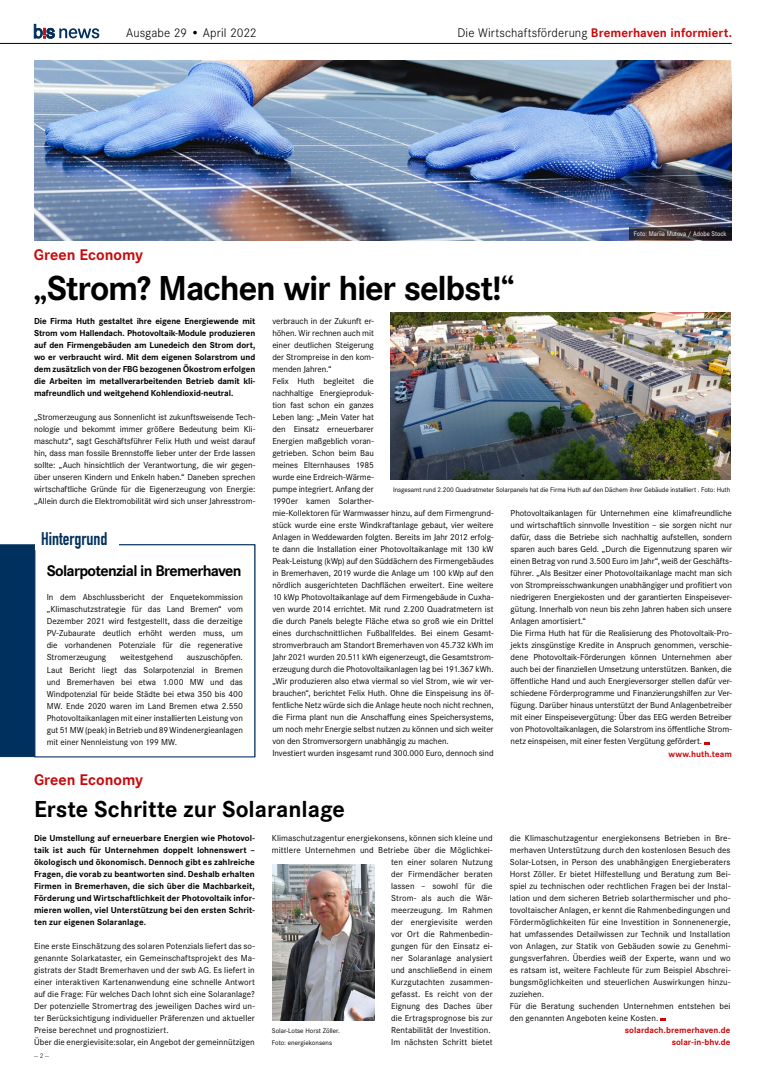
<style>
.page{position:relative;width:766px;height:1078px;background:#fff}
.page>*{position:absolute;margin:0;border:0;box-sizing:border-box;transform-origin:0 0}
.t1{font:700 36px "Corporate S";letter-spacing:-.035em;color:#000}
.t2{font:700 24px "Corporate S";color:#000}
.t3{font:700 18px "DIN Condensed";color:#00305d}
.t4{font:700 16px "Corporate S";letter-spacing:-.04em;color:#000}
.t5{font:700 16px "Corporate S";color:#ca090c}
.t6{font:300 13px "Corporate S";letter-spacing:.005em;color:#000}
.t7{font:9px/12px "Corporate S";color:#000}
.t8{font:700 9px/12px "Corporate S";letter-spacing:-.005em;color:#000;text-align:justify}
.t9{font:700 9px/12px "Corporate S";letter-spacing:.005em;color:#ca090c;text-align:right}
.t10{font:7px/12px "Corporate S";letter-spacing:-.01em;color:#000}
.t11{font:7px "Corporate S";color:#fff;scale:.93 1}
.s1{font-weight:700;color:#ca090c}
</style>
<div class="page">
<hr style="left:0;top:43px;width:731px;height:1px;background:#000">
<svg style="left:34px;top:24px;width:65px;height:14px"></svg>
<svg style="left:660px;top:1018px;width:6px;height:2px"></svg>
<img style="left:34px;top:60px;width:697px;height:180px">
<img style="left:391px;top:312px;width:339px;height:167px">
<div style="left:0;top:544px;width:34px;height:213px;background:#00305d"></div>
<svg style="left:34px;top:544px;width:222px;height:213px"></svg>
<div style="left:35px;top:529px;width:84px;height:20px;background:#fff"></div>
<img style="left:272px;top:864px;width:102px;height:156px">
<svg style="left:629px;top:227px;width:103px;height:13px"></svg>
<h3 class="t6" style="left:126px;top:24px;width:132px">Ausgabe 29 • April 2022</h3>
<h3 class="t6" style="left:457px;top:24px;width:276px">Die Wirtschaftsförderung <span class="s1">Bremerhaven informiert.</span></h3>
<h3 class="t5" style="left:34px;top:243px;width:111px">Green Economy</h3>
<h1 class="t1" style="left:34px;top:263px;width:482px">„Strom? Machen wir hier selbst!“</h1>
<p class="t11" style="left:633px;top:229px;width:101px">Foto: Mariia Mutova / Adobe Stock</p>
<p class="t8" style="left:34px;top:315px;width:223px">Die Firma Huth gestaltet ihre eigene Energiewende mit Strom vom Hallendach. Photovoltaik-Module produzieren auf den Firmengebäuden am Lunedeich den Strom dort, wo er verbraucht wird. Mit dem eigenen Solarstrom und dem zusätzlich von der FBG bezogenen Ökostrom erfolgen die Arbeiten im metallverarbeitenden Betrieb damit kli&shy;mafreundlich und weitgehend Kohlendioxid-neutral.</p>
<p class="t7" style="left:34px;top:411px;width:223px;text-align:justify">„Stromerzeugung aus Sonnenlicht ist zukunftsweisende Tech&shy;nologie und bekommt immer größere Bedeutung beim Kli&shy;maschutz“, sagt Geschäftsführer Felix Huth und weist darauf hin, dass man fossile Brennstoffe lieber unter der Erde lassen sollte: „Auch hinsichtlich der Verantwortung, die wir gegen&shy;über unseren Kindern und Enkeln haben.“ Daneben sprechen wirtschaftliche Gründe für die Eigenerzeugung von Energie: „Allein durch die Elektromobilität wird sich unser Jahresstrom-</p>
<h3 class="t3" style="left:41px;top:526px;width:68px">Hintergrund</h3>
<h3 class="t4" style="left:47px;top:560px;width:196px">Solarpotenzial in Bremerhaven</h3>
<p class="t7" style="left:47px;top:591px;width:198px;text-align:justify">In dem Abschlussbericht der Enquetekommission „Klimaschutzstrategie für das Land Bremen“ vom Dezember 2021 wird festgestellt, dass die derzeitige PV-Zubaurate deutlich erhöht werden muss, um die vorhandenen Potenziale für die regenerative Stromerzeugung</p>
<p class="t7" style="left:47px;top:651px;width:198px;text-align:justify;text-indent:140px">auszuschöpfen.<br>Laut Bericht liegt das Solarpotenzial in Bremen und Bremerhaven bei etwa 1.000 MW und das Windpotenzial für beide Städte bei etwa 350 bis 400<br>MW. Ende 2020 waren im Land Bremen etwa 2.550<br>Photovoltaikanlagen mit einer installierten Leistung von gut 51 MW (peak) in Betrieb und 89 Windenergieanlagen mit einer Nennleistung von 199 MW.</p>
<p class="t7" style="left:120px;top:651px;width:54px">weitestgehend</p>
<p class="t7" style="left:272px;top:315px;width:223px">verbrauch in der Zukunft er-<br>höhen. Wir rechnen auch mit<br>einer deutlichen Steigerung<br>der Strompreise in den kom-<br>menden Jahren.“<br>Felix Huth begleitet die<br>nachhaltige Energieproduk-<br>tion fast schon ein ganzes<br>Leben lang: „Mein Vater hat<br>den Einsatz erneuerbarer<br>Energien maßgeblich voran-<br>getrieben. Schon beim Bau<br>meines Elternhauses 1985<br>wurde eine Erdreich-Wärme-<br>pumpe integriert. Anfang der<br>1990er kamen Solarther-<br>mie-Kollektoren für Warmwasser hinzu, auf dem Firmengrund&shy;stück wurde eine erste Windkraftanlage gebaut, vier weitere Anlagen in Weddewarden folgten. Bereits im Jahr 2012 erfolg&shy;te dann die Installation einer Photovoltaikanlage mit 130 kW Peak-Leistung (kWp) auf den Süddächern des Firmengebäudes in Bremerhaven, 2019 wurde die Anlage um 100 kWp auf den nördlich ausgerichteten Dachflächen erweitert. Eine weitere 10 kWp Photovoltaikanlage auf dem Firmengebäude in Cuxha&shy;ven wurde 2014 errichtet. Mit rund 2.200 Quadratmetern ist die durch Panels belegte Fläche etwa so groß wie ein Drittel eines durchschnittlichen Fußballfeldes. Bei einem Gesamt&shy;stromverbrauch am Standort Bremerhaven von 45.732 kWh im Jahr 2021 wurden 20.511 kWh eigenerzeugt, die Gesamtstrom&shy;erzeugung durch die Photovoltaikanlagen lag bei 191.367 kWh. „Wir produzieren also etwa viermal so viel Strom, wie wir ver&shy;brauchen“, berichtet Felix Huth. Ohne die Einspeisung ins öf&shy;fentliche Netz würde sich die Anlage heute noch nicht rechnen, die Firma plant nun die Anschaffung eines Speichersystems, um noch mehr Energie selbst nutzen zu können und sich weiter von den Stromversorgern unabhängig zu machen.<br>Investiert wurden insgesamt rund 300.000 Euro, dennoch sind</p>
<p class="t10" style="left:393px;top:483px;width:338px">Insgesamt rund 2.200 Quadratmeter Solarpanels hat die Firma Huth auf den Dächern ihrer Gebäude installiert . Foto: Huth</p>
<p class="t7" style="left:510px;top:507px;width:223px">Photovoltaikanlagen für Unternehmen eine klimafreundliche und wirtschaftlich sinnvolle Investition – sie sorgen nicht nur dafür, dass die Betriebe sich nachhaltig aufstellen, sondern sparen auch bares Geld. „Durch die Eigennutzung sparen wir einen Betrag von rund 3.500 Euro im Jahr“, weiß der Geschäfts&shy;führer. „Als Besitzer einer Photovoltaikanlage macht man sich von Strompreisschwankungen unabhängiger und profitiert von niedrigeren Energiekosten und der garantierten Einspeisever&shy;gütung. Innerhalb von neun bis zehn Jahren haben sich unsere Anlagen amortisiert.“<br>Die Firma Huth hat für die Realisierung des Photovoltaik-Pro&shy;jekts zinsgünstige Kredite in Anspruch genommen, verschie&shy;dene Photovoltaik-Förderungen können Unternehmen aber auch bei der finanziellen Umsetzung unterstützen. Banken, die öffentliche Hand und auch Energieversorger stellen dafür ver&shy;schiedene Förderprogramme und Finanzierungshilfen zur Ver&shy;fügung. Darüber hinaus unterstützt der Bund Anlagenbetreiber mit einer Einspeisevergütung: Über das EEG werden Betreiber von Photovoltaikanlagen, die Solarstrom ins öffentliche Strom&shy;netz einspeisen, mit einer festen Vergütung gefördert.</p>
<p class="t9" style="left:668px;top:747px;width:65px">www.huth.team</p>
<h3 class="t5" style="left:34px;top:768px;width:111px">Green Economy</h3>
<h2 class="t2" style="left:34px;top:791px;width:312px">Erste Schritte zur Solaranlage</h2>
<p class="t8" style="left:34px;top:831px;width:222px">Die Umstellung auf erneuerbare Energien wie Photovol&shy;taik ist auch für Unternehmen doppelt lohnenswert – ökologisch und ökonomisch. Dennoch gibt es zahlreiche Fragen, die vorab zu beantworten sind. Deshalb erhalten Firmen in Bremerhaven, die sich über die Machbarkeit, Förderung und Wirtschaftlichkeit der Photovoltaik infor&shy;mieren wollen, viel Unterstützung bei den ersten Schrit&shy;ten zur eigenen Solaranlage.</p>
<p class="t7" style="left:34px;top:939px;width:222px">Eine erste Einschätzung des solaren Potenzials liefert das so&shy;genannte Solarkataster, ein Gemeinschaftsprojekt des Ma&shy;gistrats der Stadt Bremerhaven und der swb AG. Es liefert in einer interaktiven Kartenanwendung eine schnelle Antwort auf die Frage: Für welches Dach lohnt sich eine Solaranlage?<br>Der potenzielle Stromertrag des jeweiligen Daches wird un&shy;ter Berücksichtigung individueller Präferenzen und aktueller Preise berechnet und prognostiziert.<br>Über die energievisite:solar, ein Angebot der gemeinnützigen</p>
<p class="t7" style="left:272px;top:831px;width:222px;text-align:right">Klimaschutzagentur energiekonsens, können sich kleine und mittlere Unternehmen und Betriebe über die Möglichkei&shy;ten einer solaren Nutzung<br>der Firmendächer beraten<br>lassen – sowohl für die<br>Strom- als auch die Wär-<br>meerzeugung. Im Rahmen<br>der energievisite werden<br>vor Ort die Rahmenbedin-<br>gungen für den Einsatz ei-<br>ner Solaranlage analysiert<br>und anschließend in einem<br>Kurzgutachten zusammen-<br>gefasst. Es reicht von der<br>Eignung des Daches über<br>die Ertragsprognose bis zur<br>Rentabilität der Investition.<br>Im nächsten Schritt bietet</p>
<p class="t7" style="left:509px;top:831px;width:222px">die Klimaschutzagentur energiekonsens Betrieben in Bre&shy;merhaven Unterstützung durch den kostenlosen Besuch des Solar-Lotsen, in Person des unabhängigen Energieberaters Horst Zöller. Er bietet Hilfestellung und Beratung zum Bei&shy;spiel zu technischen oder rechtlichen Fragen bei der Instal&shy;lation und dem sicheren Betrieb solarthermischer und pho&shy;tovoltaischer Anlagen, er kennt die Rahmenbedingungen und Fördermöglichkeiten für eine Investition in Sonnenenergie, hat umfassendes Detailwissen zur Technik und Installation von Anlagen, zur Statik von Gebäuden sowie zu Genehmi&shy;gungsverfahren. Überdies weiß der Experte, wann und wo es ratsam ist, weitere Fachleute für zum Beispiel Abschrei&shy;bungsmöglichkeiten und steuerlichen Auswirkungen hinzu&shy;zuziehen.<br>Für die Beratung suchenden Unternehmen entstehen bei den genannten Angeboten keine Kosten.</p>
<p class="t9" style="left:624px;top:1023px;width:107px">solardach.bremerhaven.de solar-in-bhv.de</p>
<p class="t10" style="left:272px;top:1023px;width:70px">Solar-Lotse Horst Zöller.<br>Foto: energiekonsens</p>
</div>
